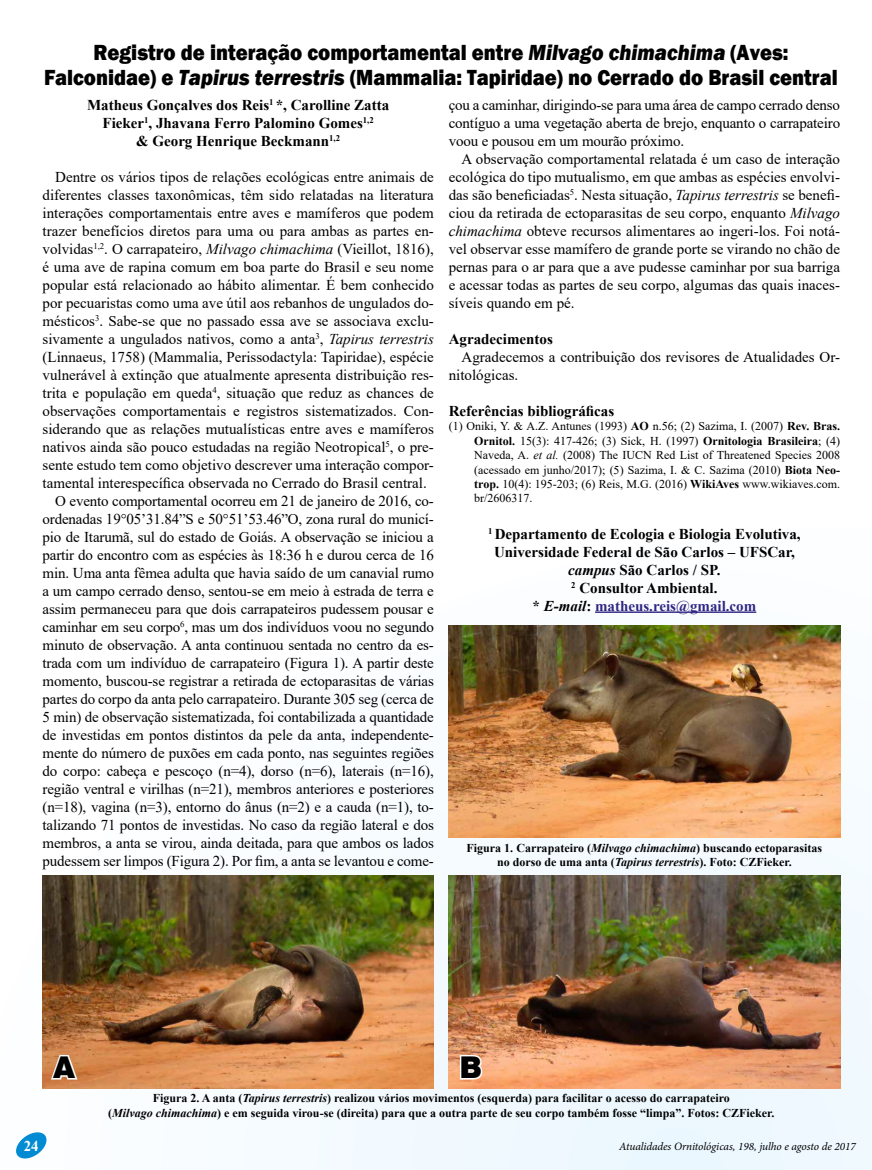
<style>
.page{position:relative;width:872px;height:1170px;background:#fff}
.page>*{position:absolute;margin:0;border:0;box-sizing:border-box;transform-origin:0 0}
.t1{font:900 30px "Swiss 721 BT";color:#000}
.t2{font:800 22.5px/24.8px "Franklin Gothic";color:#000;text-align:center;scale:.91 1}
.t3{font:15px/18px "Times New Roman";letter-spacing:-.01em;color:#000;text-align:justify}
.t4{font:700 15px/18px "Times New Roman";color:#000;text-align:center}
.t5{font:700 15px "Times New Roman";color:#fff}
.t6{font:700 12px/14.4px "Times New Roman";color:#000;text-align:center}
.t7{font:12px/14.4px "Times New Roman";color:#000;text-align:justify}
.t8{font:italic 11.25px "Minion Pro";letter-spacing:-.005em;color:#000}
.s1{font-style:italic}
.s2{font-weight:700}
.s3{color:#312783}
</style>
<div class="page">
<svg style="left:42px;top:611px;width:829px;height:558px"></svg>
<svg style="left:871px;top:967px;width:1px;height:202px"></svg>
<hr style="left:595px;top:611px;width:161px;height:2px;background:#312783">
<img style="left:43px;top:875px;width:391px;height:213px">
<img style="left:449px;top:625px;width:391px;height:212px">
<img style="left:449px;top:875px;width:391px;height:213px">
<svg style="left:458px;top:1052px;width:26px;height:28px"></svg>
<svg style="left:49px;top:1053px;width:30px;height:28px"></svg>
<svg style="left:16px;top:1130px;width:33px;height:29px"></svg>
<h2 class="t2" style="left:44px;top:40px;width:873px">Registro de interação comportamental entre <span class="s1">Milvago chimachima</span> (Aves:<br>Falconidae) e <span class="s1">Tapirus terrestris</span> (Mammalia: Tapiridae) no Cerrado do Brasil central</h2>
<p class="t4" style="left:87px;top:95px;width:304px">Matheus Gonçalves dos Reis<sup>1</sup> *, Carolline Zatta<br>Fieker<sup>1</sup>, Jhavana Ferro Palomino Gomes<sup>1,2<br></sup>&amp; Georg Henrique Beckmann<sup>1,2</sup></p>
<p class="t3" style="left:55px;top:167px;width:380px">Dentre os vários tipos de relações ecológicas entre animais de</p>
<p class="t3" style="left:43px;top:185px;width:393px">diferentes classes taxonômicas, têm sido relatadas na literatura</p>
<p class="t3" style="left:43px;top:203px;width:393px">interações comportamentais entre aves e mamíferos que podem</p>
<p class="t3" style="left:43px;top:221px;width:393px">trazer benefícios diretos para uma ou para ambas as partes en-</p>
<p class="t3" style="left:43px;top:239px;width:393px">volvidas<sup>1,2</sup>. O carrapateiro, <span class="s1">Milvago chimachima</span> (Vieillot, 1816),</p>
<p class="t3" style="left:43px;top:257px;width:393px">é uma ave de rapina comum em boa parte do Brasil e seu nome</p>
<p class="t3" style="left:43px;top:275px;width:393px">popular está relacionado ao hábito alimentar. É bem conhecido</p>
<p class="t3" style="left:43px;top:293px;width:393px">por pecuaristas como uma ave útil aos rebanhos de ungulados do-</p>
<p class="t3" style="left:43px;top:311px;width:393px">mésticos<sup>3</sup>. Sabe-se que no passado essa ave se associava exclu-</p>
<p class="t3" style="left:43px;top:329px;width:393px">sivamente a ungulados nativos, como a anta<sup>3</sup>, <span class="s1">Tapirus terrestris</span></p>
<p class="t3" style="left:43px;top:347px;width:393px">(Linnaeus, 1758) (Mammalia, Perissodactyla: Tapiridae), espécie</p>
<p class="t3" style="left:43px;top:365px;width:393px">vulnerável à extinção que atualmente apresenta distribuição res-</p>
<p class="t3" style="left:43px;top:383px;width:393px">trita e população em queda<sup>4</sup>, situação que reduz as chances de</p>
<p class="t3" style="left:43px;top:401px;width:393px">observações comportamentais e registros sistematizados. Con-</p>
<p class="t3" style="left:43px;top:419px;width:393px">siderando que as relações mutualísticas entre aves e mamíferos</p>
<p class="t3" style="left:43px;top:437px;width:393px">nativos ainda são pouco estudadas na região Neotropical<sup>5</sup>, o pre-</p>
<p class="t3" style="left:43px;top:455px;width:393px">sente estudo tem como objetivo descrever uma interação compor-</p>
<p class="t3" style="left:43px;top:473px;width:386px">tamental interespecífica observada no Cerrado do Brasil central.</p>
<p class="t3" style="left:55px;top:491px;width:380px">O evento comportamental ocorreu em 21 de janeiro de 2016, co-</p>
<p class="t3" style="left:43px;top:509px;width:393px">ordenadas 19°05’31.84”S e 50°51’53.46”O, zona rural do municí-</p>
<p class="t3" style="left:43px;top:527px;width:393px">pio de Itarumã, sul do estado de Goiás. A observação se iniciou a</p>
<p class="t3" style="left:43px;top:545px;width:393px">partir do encontro com as espécies às 18:36 h e durou cerca de 16</p>
<p class="t3" style="left:43px;top:563px;width:393px">min. Uma anta fêmea adulta que havia saído de um canavial rumo</p>
<p class="t3" style="left:43px;top:581px;width:393px">a um campo cerrado denso, sentou-se em meio à estrada de terra e</p>
<p class="t3" style="left:43px;top:599px;width:393px">assim permaneceu para que dois carrapateiros pudessem pousar e</p>
<p class="t3" style="left:43px;top:617px;width:393px">caminhar em seu corpo<sup>6</sup>, mas um dos indivíduos voou no segundo</p>
<p class="t3" style="left:43px;top:635px;width:393px">minuto de observação. A anta continuou sentada no centro da es-</p>
<p class="t3" style="left:43px;top:653px;width:393px">trada com um indivíduo de carrapateiro (Figura 1). A partir deste</p>
<p class="t3" style="left:43px;top:671px;width:393px">momento, buscou-se registrar a retirada de ectoparasitas de várias</p>
<p class="t3" style="left:43px;top:689px;width:393px">partes do corpo da anta pelo carrapateiro. Durante 305 seg (cerca de</p>
<p class="t3" style="left:43px;top:707px;width:393px">5 min) de observação sistematizada, foi contabilizada a quantidade</p>
<p class="t3" style="left:43px;top:725px;width:393px">de investidas em pontos distintos da pele da anta, independente-</p>
<p class="t3" style="left:43px;top:743px;width:393px">mente do número de puxões em cada ponto, nas seguintes regiões</p>
<p class="t3" style="left:43px;top:761px;width:393px">do corpo: cabeça e pescoço (n=4), dorso (n=6), laterais (n=16),</p>
<p class="t3" style="left:43px;top:779px;width:393px">região ventral e virilhas (n=21), membros anteriores e posteriores</p>
<p class="t3" style="left:43px;top:797px;width:393px">(n=18), vagina (n=3), entorno do ânus (n=2) e a cauda (n=1), to-</p>
<p class="t3" style="left:43px;top:815px;width:393px">talizando 71 pontos de investidas. No caso da região lateral e dos</p>
<p class="t3" style="left:43px;top:833px;width:393px">membros, a anta se virou, ainda deitada, para que ambos os lados</p>
<p class="t3" style="left:43px;top:851px;width:393px">pudessem ser limpos (Figura 2). Por fim, a anta se levantou e come-</p>
<p class="t3" style="left:449px;top:95px;width:393px">çou a caminhar, dirigindo-se para uma área de campo cerrado denso contíguo a uma vegetação aberta de brejo, enquanto o carrapateiro voou e pousou em um mourão próximo.</p>
<p class="t3" style="left:449px;top:149px;width:393px;text-indent:13px">A observação comportamental relatada é um caso de interação ecológica do tipo mutualismo, em que ambas as espécies envolvi&shy;das são beneficiadas<sup>5</sup>. Nesta situação, <span class="s1">Tapirus terrestris</span> se benefi&shy;ciou da retirada de ectoparasitas de seu corpo, enquanto <span class="s1">Milvago chimachima</span> obteve recursos alimentares ao ingeri-los. Foi notá&shy;vel observar esse mamífero de grande porte se virando no chão de pernas para o ar para que a ave pudesse caminhar por sua barriga e acessar todas as partes de seu corpo, algumas das quais inaces&shy;síveis quando em pé.</p>
<p class="t4" style="left:449px;top:329px;width:106px">Agradecimentos</p>
<p class="t3" style="left:449px;top:347px;width:393px;text-indent:13px">Agradecemos a contribuição dos revisores de Atualidades Or&shy;nitológicas.</p>
<p class="t4" style="left:449px;top:401px;width:167px">Referências bibliográficas</p>
<p class="t7" style="left:474px;top:419px;width:367px;text-indent:-26px">(1) Oniki, Y. &amp; A.Z. Antunes (1993) <span class="s2">AO</span> n.56; (2) Sazima, I. (2007) <span class="s2">Rev. Bras.<br>Ornitol.</span> 15(3): 417-426; (3) Sick, H. (1997) <span class="s2">Ornitologia Brasileira</span>; (4)<br>Naveda, A. <span class="s1">et al.</span> (2008) The IUCN Red List of Threatened Species 2008 (acessado em junho/2017); (5) Sazima, I. &amp; C. Sazima (2010) <span class="s2">Biota Neo&shy;trop.</span> 10(4): 195-203; (6) Reis, M.G. (2016) <span class="s2">WikiAves</span> www.wikiaves.com. br/2606317.</p>
<p class="t4" style="left:488px;top:524px;width:314px"><sup>1</sup> Departamento de Ecologia e Biologia Evolutiva, Universidade Federal de São Carlos – UFSCar, <span class="s1">campus</span> São Carlos / SP.<br><sup>2</sup> Consultor Ambiental.<br>* <span class="s1">E-mail</span>: <span class="s3">matheus.reis@gmail.com</span></p>
<p class="t6" style="left:466px;top:840px;width:357px">Figura 1. Carrapateiro (<span class="s1">Milvago chimachima</span>) buscando ectoparasitas no dorso de uma anta (<span class="s1">Tapirus terrestris</span>). Foto: CZFieker.</p>
<h1 class="t1" style="left:53px;top:1049px;width:24px">A</h1>
<h1 class="t1" style="left:459px;top:1049px;width:24px">B</h1>
<p class="t6" style="left:108px;top:1090px;width:668px">Figura 2. A anta (<span class="s1">Tapirus terrestris</span>) realizou vários movimentos (esquerda) para facilitar o acesso do carrapateiro<br>(<span class="s1">Milvago chimachima</span>) e em seguida virou-se (direita) para que a outra parte de seu corpo também fosse “limpa”. Fotos: CZFieker.</p>
<p class="t5" style="left:24px;top:1134px;width:17px">24</p>
<p class="t8" style="left:619px;top:1138px;width:238px">Atualidades Ornitológicas, 198, julho e agosto de 2017</p>
</div>
